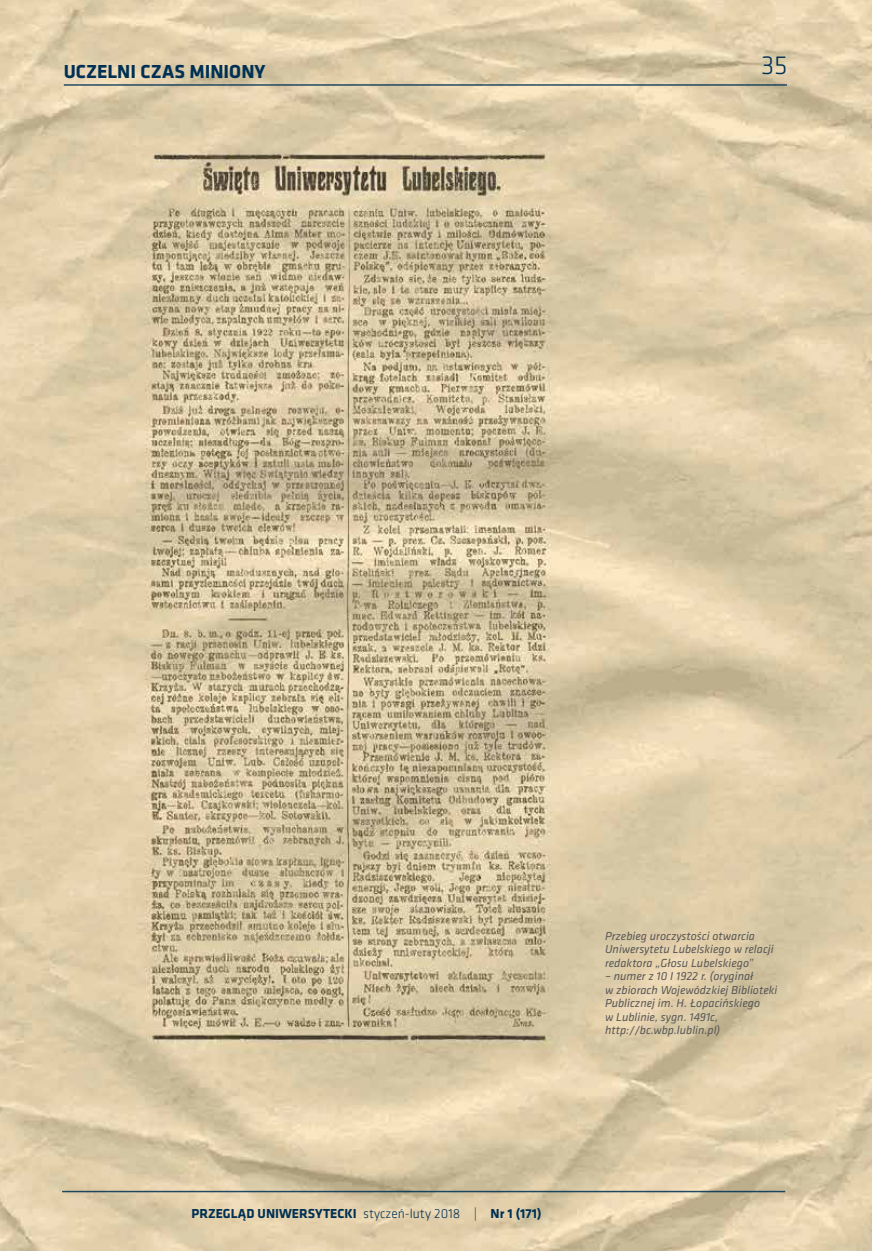
<style>
.page{position:relative;width:872px;height:1251px;background:#fff}
.page>*{position:absolute;margin:0;border:0;box-sizing:border-box;transform-origin:0 0}
.t1{font:300 27px "Klavika";color:#003154}
.t2{font:700 19.5px "Klavika";color:#003154}
.t3{font:700 13.5px "Klavika";color:#003154}
.t4{font:italic 12px/13.5px "Klavika";color:#575756}
.s1{font-weight:300}
</style>
<div class="page">
<img style="left:0;top:0;width:872px;height:1250px">
<hr style="left:64px;top:84px;width:723px;height:2px;background:#003154">
<hr style="left:62px;top:1190px;width:723px;height:1px;background:#003154">
<h2 class="t2" style="left:64px;top:58px;width:203px">UCZELNI CZAS MINIONY</h2>
<h1 class="t1" style="left:761px;top:49px;width:28px">35</h1>
<p class="t4" style="left:605px;top:928px;width:170px">Przebieg uroczystości otwarcia<br>Uniwersytetu Lubelskiego w relacji redaktora „Głosu Lubelskiego”</p>
<p class="t4" style="left:605px;top:969px;width:174px">– numer z 10 I 1922 r. (oryginał<br>w zbiorach Wojewódzkiej Biblioteki<br>Publicznej im. H. Łopacińskiego<br>w Lublinie, sygn. 1491c, http://bc.wbp.lublin.pl)</p>
<p class="t3" style="left:191px;top:1203px;width:351px">PRZEGLĄD UNIWERSYTECKI <span class="s1">styczeń-luty 2018 |</span> Nr 1 (171)</p>
</div>
